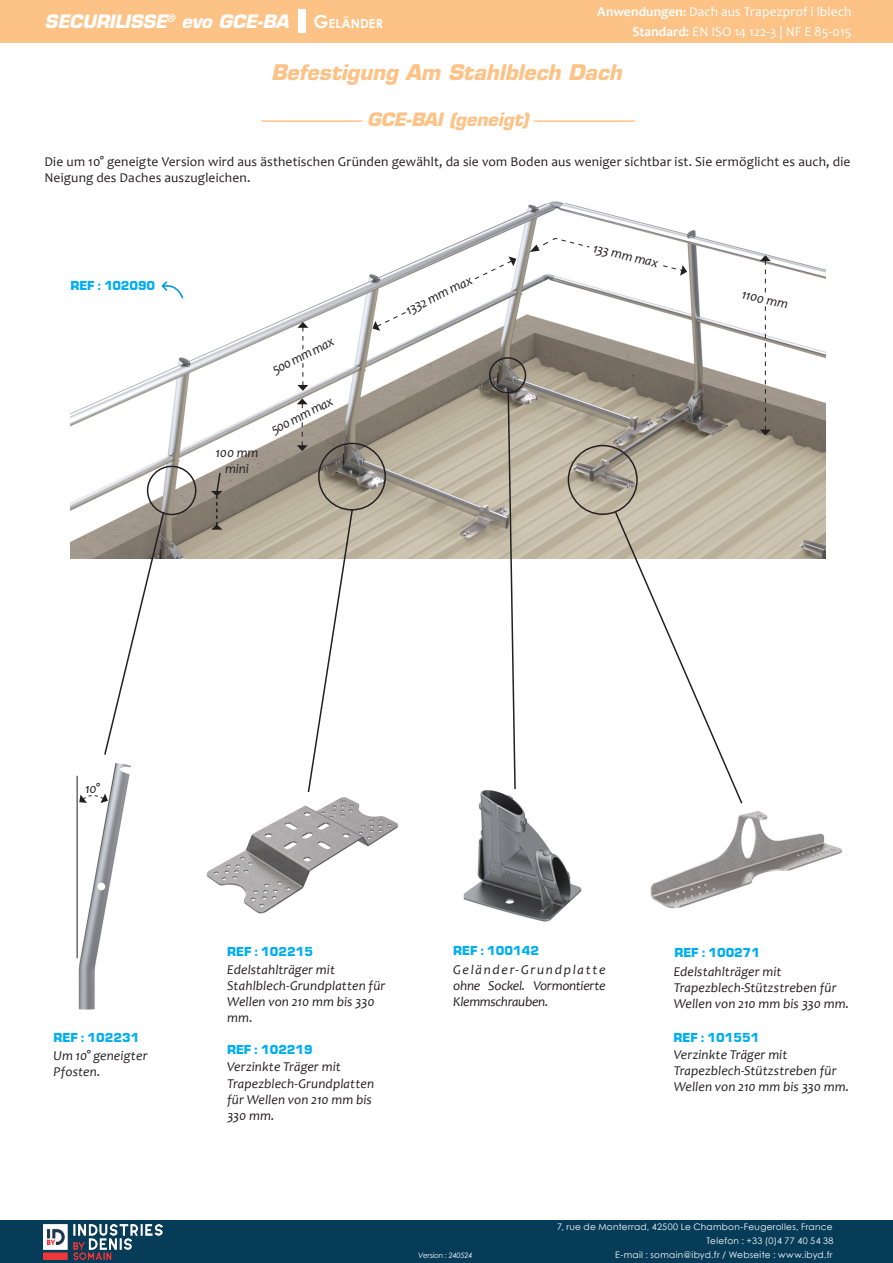
<style>
.page{position:relative;width:893px;height:1263px;background:#fff}
.page>*{position:absolute;margin:0;border:0;box-sizing:border-box;transform-origin:0 0}
.t1{font:italic 700 21px "Eurostile LT Std";letter-spacing:-.005em;color:#fcc286}
.t2{font:italic 700 18px "Eurostile LT Std";letter-spacing:-.01em;color:#fff}
.t3{font:italic 700 18px "Eurostile LT Std";color:#fcc286}
.t4{font:italic 13.5px/16.2px "Candara";letter-spacing:.005em;color:#231f20}
.t5{font:13.5px/16.2px "Candara";letter-spacing:.01em;color:#231f20}
.t6{font:900 13.5px "Eurostile Becker";color:#00aeef}
.t7{font:13.5px "Candara";letter-spacing:.01em;color:#fff}
.t8{font:700 12.6px "Century Gothic";letter-spacing:.01em;color:#fff}
.t9{font:9px/13.8px "Century Gothic";letter-spacing:.03em;color:#fff;text-align:right}
.t10{font:italic 7.5px "Century Gothic";letter-spacing:-.025em;color:#fff}
.s1{font-size:18px}
.s2{font-weight:700}
.s3{font-weight:700;font-size:12px}
</style>
<div class="page">
<div style="left:0;top:0;width:893px;height:43px;background:#fcc286"></div>
<div style="left:298px;top:10px;width:8px;height:23px;background:#fff"></div>
<div style="left:0;top:1220px;width:893px;height:43px;background:#073c59"></div>
<img style="left:43px;top:1225px;width:120px;height:34px">
<hr style="left:262px;top:120px;width:100px;height:2px;background:#fcc286">
<hr style="left:534px;top:120px;width:101px;height:2px;background:#fcc286">
<img style="left:70px;top:201px;width:755px;height:357px">
<div style="left:147px;top:466px;width:49px;height:49px;border:2px solid #231f20;border-radius:50%"></div>
<div style="left:318px;top:443px;width:68px;height:68px;border:2px solid #231f20;border-radius:50%"></div>
<div style="left:489px;top:357px;width:37px;height:37px;border:2px solid #231f20;border-radius:50%"></div>
<div style="left:568px;top:445px;width:70px;height:70px;border:2px solid #231f20;border-radius:50%"></div>
<svg style="left:103px;top:510px;width:62px;height:245px"></svg>
<svg style="left:306px;top:508px;width:48px;height:284px"></svg>
<svg style="left:507px;top:392px;width:10px;height:396px"></svg>
<svg style="left:614px;top:510px;width:130px;height:294px"></svg>
<img style="left:76px;top:763px;width:55px;height:247px">
<svg style="left:79px;top:793px;width:29px;height:10px"></svg>
<hr style="left:77px;top:776px;width:1px;height:182px;background:#231f20">
<img style="left:206px;top:797px;width:192px;height:117px">
<img style="left:650px;top:811px;width:192px;height:98px">
<img style="left:464px;top:788px;width:152px;height:134px">
<svg style="left:736px;top:255px;width:58px;height:180px"></svg>
<svg style="left:211px;top:471px;width:12px;height:59px"></svg>
<svg style="left:267px;top:322px;width:71px;height:129px"></svg>
<svg style="left:530px;top:238px;width:157px;height:38px"></svg>
<svg style="left:372px;top:256px;width:144px;height:75px"></svg>
<svg style="left:161px;top:279px;width:24px;height:24px"></svg>
<h2 class="t2" style="left:45px;top:10px;width:245px">SECURILISSE<sup>®</sup> evo GCE-BA</h2>
<p class="t8" style="left:314px;top:14px;width:71px"><span class="s1">G</span>ELÄNDER</p>
<p class="t7" style="left:597px;top:3px;width:256px"><span class="s2">Anwendungen</span><span class="s3">:</span> Dach aus Trapezprof i lblech</p>
<p class="t7" style="left:632px;top:23px;width:220px"><span class="s2">Standard:</span> EN ISO 14 122-3 | NF E 85-015</p>
<p class="t1" style="left:271px;top:59px;width:352px">Befestigung Am Stahlblech Dach</p>
<p class="t3" style="left:367px;top:108px;width:163px">GCE-BAI (geneigt)</p>
<p class="t5" style="left:44px;top:153px;width:807px">Die um 10° geneigte Version wird aus ästhetischen Gründen gewählt, da sie vom Boden aus weniger sichtbar ist. Sie ermöglicht es auch, die<br>Neigung des Daches auszugleichen.</p>
<p class="t6" style="left:70px;top:278px;width:86px">REF : 102090</p>
<p class="t4" style="left:216px;top:444px;width:44px">100 mm</p>
<p class="t4" style="left:225px;top:461px;width:26px">mini</p>
<p class="t4" style="left:269px;top:363px;width:69px;rotate:-27deg">500 mm max</p>
<p class="t4" style="left:268px;top:423px;width:69px;rotate:-27deg">500 mm max</p>
<p class="t4" style="left:403px;top:303px;width:74px;rotate:-26deg">1332 mm max</p>
<p class="t4" style="left:595px;top:240px;width:68px;rotate:13deg">133 mm max</p>
<p class="t4" style="left:744px;top:286px;width:49px;rotate:13deg">1100 mm</p>
<p class="t4" style="left:85px;top:780px;width:17px">10°</p>
<p class="t6" style="left:54px;top:1030px;width:87px">REF : 102231</p>
<p class="t4" style="left:54px;top:1047px;width:95px">Um 10° geneigter</p>
<p class="t4" style="left:54px;top:1063px;width:48px">Pfosten.</p>
<p class="t6" style="left:227px;top:944px;width:87px">REF : 102215</p>
<p class="t6" style="left:453px;top:943px;width:87px">REF : 100142</p>
<p class="t6" style="left:674px;top:945px;width:87px">REF : 100271</p>
<p class="t4" style="left:227px;top:961px;width:160px">Edelstahlträger mit<br>Stahlblech-Grundplatten für<br>Wellen von 210 mm bis 330 mm.</p>
<p class="t4" style="left:453px;top:961px;width:154px;text-align:justify">Geländer-Grundplatte ohne Sockel. Vormontierte Klemmschrauben.</p>
<p class="t4" style="left:674px;top:963px;width:109px">Edelstahlträger mit</p>
<p class="t4" style="left:674px;top:979px;width:164px">Trapezblech-Stützstreben für</p>
<p class="t4" style="left:674px;top:995px;width:177px">Wellen von 210 mm bis 330 mm.</p>
<p class="t6" style="left:674px;top:1030px;width:87px">REF : 101551</p>
<p class="t6" style="left:227px;top:1042px;width:87px">REF : 102219</p>
<p class="t4" style="left:227px;top:1059px;width:149px">Verzinkte Träger mit<br>Trapezblech-Grundplatten für Wellen von 210 mm bis<br>330 mm.</p>
<p class="t4" style="left:674px;top:1046px;width:115px">Verzinkte Träger mit</p>
<p class="t4" style="left:674px;top:1062px;width:164px">Trapezblech-Stützstreben für</p>
<p class="t4" style="left:674px;top:1078px;width:177px">Wellen von 210 mm bis 330 mm.</p>
<p class="t9" style="left:557px;top:1220px;width:278px">7, rue de Monterrad, 42500 Le Chambon-Feugerolles, France<br>Telefon : +33 (0)4 77 40 54 38</p>
<p class="t10" style="left:418px;top:1250px;width:56px">Version : 240524</p>
<p class="t9" style="left:615px;top:1248px;width:219px">E-mail : somain@ibyd.fr / Webseite : www.ibyd.fr</p>
</div>
